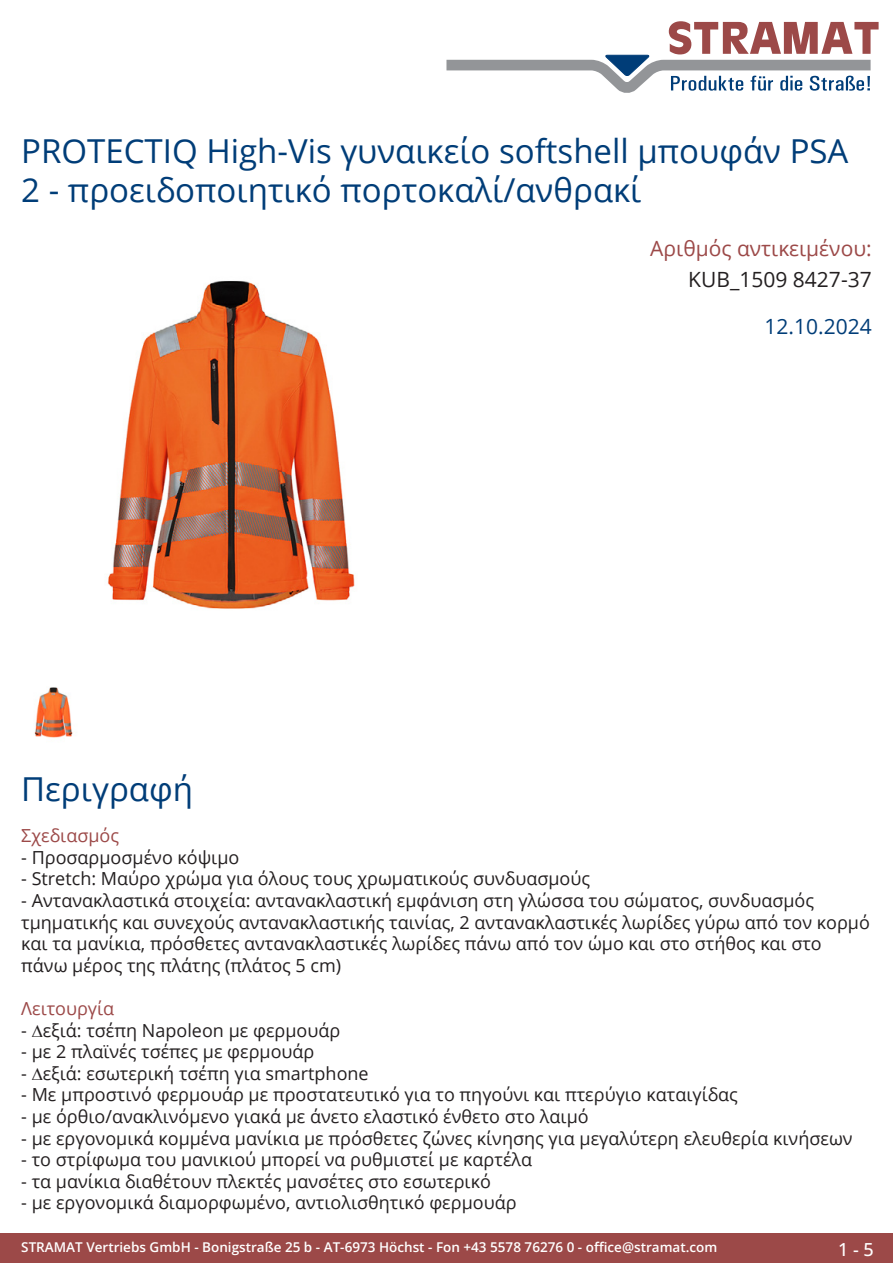
<style>
.page{position:relative;width:893px;height:1263px;background:#fff}
.page>*{position:absolute;margin:0;border:0;box-sizing:border-box;transform-origin:0 0}
.Produkttitel{font:33px/39.6px "Open Sans";color:#003d78}
.TechDaten_Überschrif{font:21px "Open Sans";color:#9c4948}
.TechDaten_Inhalt{font:21px "Open Sans";color:#231f20}
.Erstellungsdatum{font:21px "Open Sans";color:#003d78}
.Beschreibung_Text{font:18px/21.6px "Open Sans";color:#231f20}
.Beschreibung_Text-2{font:18px "Open Sans";color:#9c4948}
.t1{font:500 18px "Open Sans";color:#fff}
.t2{font:600 13.5px "Open Sans";color:#fff}
</style>
<div class="page">
<div style="left:0;top:1233px;width:893px;height:30px;background:#9c4948"></div>
<svg style="left:446px;top:21px;width:433px;height:72px"></svg>
<img style="left:108px;top:281px;width:247px;height:328px">
<img style="left:34px;top:687px;width:39px;height:51px">
<p class="Produkttitel" style="left:21px;top:130px;width:829px">PROTECTIQ High-Vis γυναικείο softshell μπουφάν PSA<br>2 - προειδοποιητικό πορτοκαλί/ανθρακί</p>
<p class="TechDaten_Überschrif" style="left:650px;top:234px;width:223px">Αριθμός αντικειμένου:</p>
<p class="TechDaten_Inhalt" style="left:688px;top:265px;width:185px">KUB_1509 8427-37</p>
<p class="Erstellungsdatum" style="left:764px;top:312px;width:109px">12.10.2024</p>
<p class="Produkttitel" style="left:21px;top:768px;width:173px">Περιγραφή</p>
<p class="Beschreibung_Text-2" style="left:21px;top:823px;width:99px">Σχεδιασμός</p>
<p class="Beschreibung_Text" style="left:21px;top:846px;width:220px">- Προσαρμοσμένο κόψιμο</p>
<p class="Beschreibung_Text" style="left:21px;top:867px;width:570px">- Stretch: Μαύρο χρώμα για όλους τους χρωματικούς συνδυασμούς</p>
<p class="Beschreibung_Text" style="left:21px;top:889px;width:850px">- Αντανακλαστικά στοιχεία: αντανακλαστική εμφάνιση στη γλώσσα του σώματος, συνδυασμός τμηματικής και συνεχούς αντανακλαστικής ταινίας, 2 αντανακλαστικές λωρίδες γύρω από τον κορμό και τα μανίκια, πρόσθετες αντανακλαστικές λωρίδες πάνω από τον ώμο και στο στήθος και στο πάνω μέρος της πλάτης (πλάτος 5 cm)</p>
<p class="Beschreibung_Text-2" style="left:21px;top:996px;width:95px">Λειτουργία</p>
<p class="Beschreibung_Text" style="left:21px;top:1019px;width:320px">- εξιά: τσέπη Napoleon με φερμουάρ</p>
<p class="Beschreibung_Text" style="left:21px;top:1040px;width:295px">- με 2 πλαϊνές τσέπες με φερμουάρ</p>
<p class="Beschreibung_Text" style="left:21px;top:1062px;width:349px">- εξιά: εσωτερική τσέπη για smartphone</p>
<p class="Beschreibung_Text" style="left:21px;top:1083px;width:718px">- Με μπροστινό φερμουάρ με προστατευτικό για το πηγούνι και πτερύγιο καταιγίδας</p>
<p class="Beschreibung_Text" style="left:21px;top:1105px;width:569px">- με όρθιο/ανακλινόμενο γιακά με άνετο ελαστικό ένθετο στο λαιμό</p>
<p class="Beschreibung_Text" style="left:21px;top:1127px;width:833px">- με εργονομικά κομμένα μανίκια με πρόσθετες ζώνες κίνησης για μεγαλύτερη ελευθερία κινήσεων</p>
<p class="Beschreibung_Text" style="left:21px;top:1148px;width:512px">- το στρίφωμα του μανικιού μπορεί να ρυθμιστεί με καρτέλα</p>
<p class="Beschreibung_Text" style="left:21px;top:1170px;width:471px">- τα μανίκια διαθέτουν πλεκτές μανσέτες στο εσωτερικό</p>
<p class="Beschreibung_Text" style="left:21px;top:1191px;width:497px">- με εργονομικά διαμορφωμένο, αντιολισθητικό φερμουάρ</p>
<p class="t2" style="left:21px;top:1238px;width:698px">STRAMAT Vertriebs GmbH - Bonigstraße 25 b - AT-6973 Höchst - Fon +43 5578 76276 0 - office@stramat.com</p>
<p class="t1" style="left:838px;top:1237px;width:37px">1 - 5</p>
</div>
